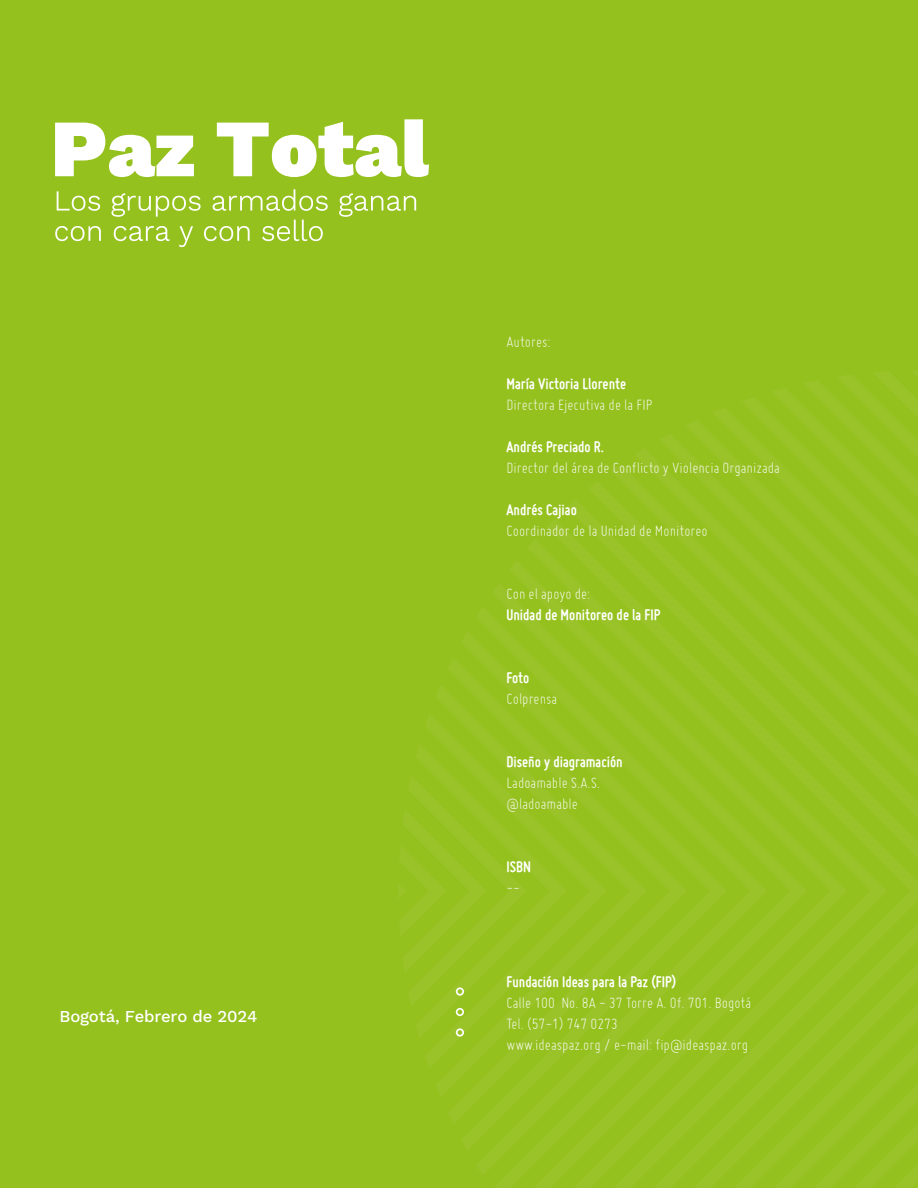
<style>
.page{position:relative;width:918px;height:1188px;background:#95c11f}
.page>*{position:absolute;margin:0;border:0;box-sizing:border-box;transform-origin:0 0}
.t1{font:16.65px "Work Sans";letter-spacing:-.01em;color:#fff}
.t2{font:300 16.5px/21px "Miso";color:#fff}
.t3{font:700 16.5px "Miso";color:#fff}
</style>
<div class="page">
<svg style="left:461px;top:632px;width:48px;height:53px"></svg>
<svg style="left:509px;top:562px;width:18px;height:123px"></svg>
<svg style="left:527px;top:539px;width:40px;height:146px"></svg>
<svg style="left:567px;top:499px;width:44px;height:186px"></svg>
<svg style="left:611px;top:465px;width:24px;height:220px"></svg>
<svg style="left:635px;top:448px;width:283px;height:237px"></svg>
<svg style="left:713px;top:371px;width:205px;height:248px"></svg>
<svg style="left:57px;top:191px;width:43px;height:20px"></svg>
<svg style="left:111px;top:193px;width:90px;height:24px"></svg>
<svg style="left:213px;top:189px;width:115px;height:22px"></svg>
<svg style="left:339px;top:193px;width:77px;height:24px"></svg>
<svg style="left:55px;top:226px;width:46px;height:15px"></svg>
<svg style="left:114px;top:226px;width:56px;height:15px"></svg>
<svg style="left:179px;top:226px;width:14px;height:21px"></svg>
<svg style="left:204px;top:226px;width:46px;height:15px"></svg>
<svg style="left:262px;top:220px;width:61px;height:21px"></svg>
<svg style="left:55px;top:123px;width:139px;height:54px"></svg>
<svg style="left:217px;top:119px;width:212px;height:58px"></svg>
<svg style="left:399px;top:685px;width:519px;height:503px"></svg>
<p class="t1" style="left:59px;top:1004px;width:199px">Bogotá, Febrero de 2024</p>
<p class="t2" style="left:506px;top:331px;width:46px">Autores:</p>
<p class="t3" style="left:506px;top:374px;width:121px">María Victoria Llorente</p>
<p class="t2" style="left:506px;top:394px;width:147px">Directora Ejecutiva de la FIP</p>
<p class="t3" style="left:506px;top:437px;width:99px">Andrés Preciado R.</p>
<p class="t2" style="left:506px;top:457px;width:275px">Director del área de Conflicto y Violencia Organizada</p>
<p class="t3" style="left:506px;top:500px;width:72px">Andrés Cajiao</p>
<p class="t2" style="left:506px;top:520px;width:203px">Coordinador de la Unidad de Monitoreo</p>
<p class="t2" style="left:506px;top:583px;width:85px">Con el apoyo de:</p>
<p class="t3" style="left:506px;top:605px;width:155px">Unidad de Monitoreo de la FIP</p>
<p class="t3" style="left:506px;top:668px;width:24px">Foto</p>
<p class="t2" style="left:506px;top:688px;width:52px">Colprensa</p>
<p class="t3" style="left:506px;top:752px;width:118px">Diseño y diagramación</p>
<p class="t2" style="left:506px;top:772px;width:95px">Ladoamable S.A.S. @ladoamable</p>
<p class="t3" style="left:506px;top:857px;width:26px">ISBN</p>
<p class="t2" style="left:506px;top:877px;width:15px">--</p>
<p class="t3" style="left:506px;top:973px;width:171px">Fundación Ideas para la Paz (FIP)</p>
<p class="t2" style="left:506px;top:992px;width:246px">Calle 100 No. 8A - 37 Torre A. Of. 701. Bogotá<br>Tel. (57-1) 747 0273<br>www.ideaspaz.org / e-mail: fip@ideaspaz.org</p>
</div>
